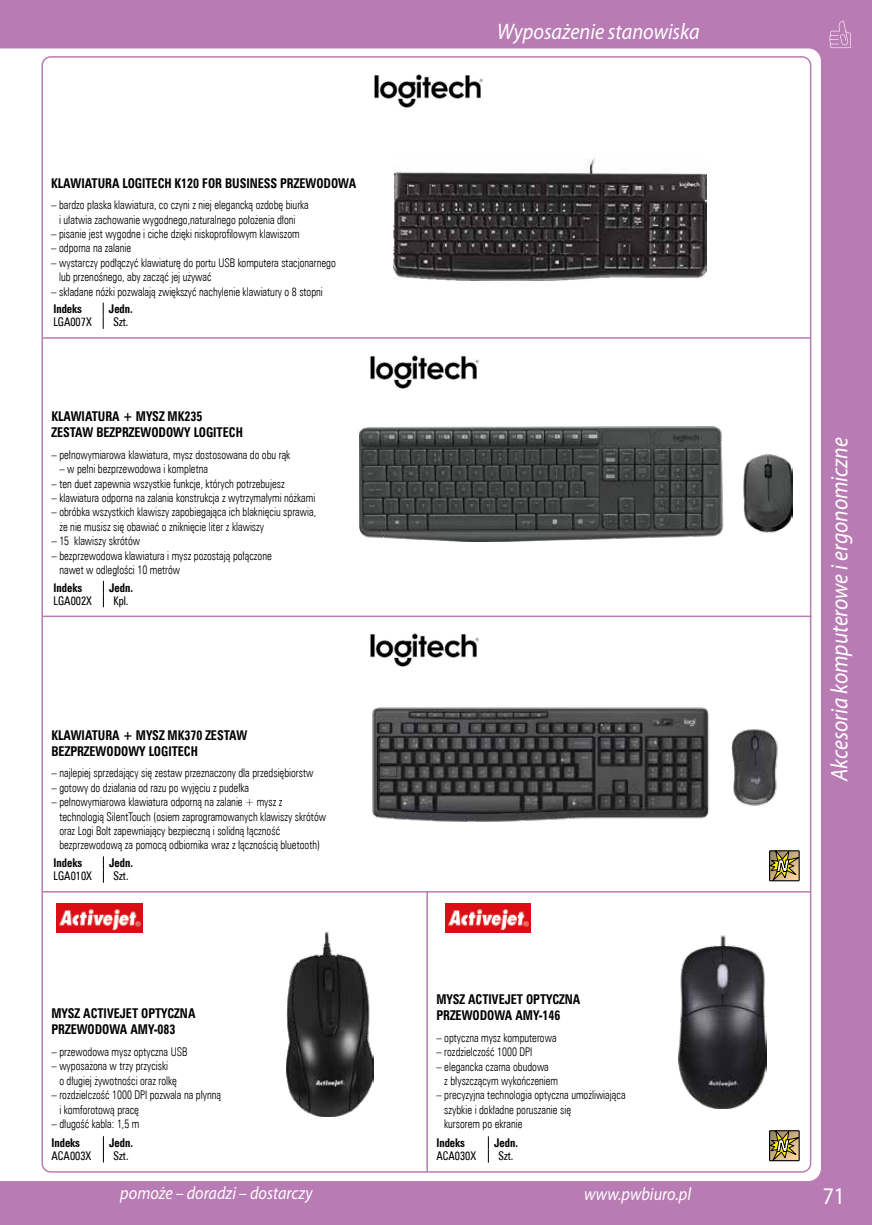
<style>
.page{position:relative;width:872px;height:1225px;background:#b97bb3}
.page>*{position:absolute;margin:0;border:0;box-sizing:border-box;transform-origin:0 0}
.t1{font:italic 24px "Myriad Pro";color:#fff;scale:.9 1}
.t2{font:24px "Myriad Pro";color:#fff;scale:.9 1}
.t3{font:italic 22.5px "Myriad Pro";color:#fff;scale:.9 1}
.t4{font:italic 18px "Myriad Pro";color:#fff;scale:.9 1}
.t5{font:13.5px/16.2px "Zurich Cn EU Bold";color:#000;scale:.9 1}
.t6{font:12px/14.4px "Zurich Lt Cn EU Normal";color:#000;scale:.9 1}
.t7{font:12px "Zurich Cn EU Bold";color:#000;scale:.9 1}
.t8{font:12px "Zurich Cn EU Normal";color:#000;scale:.9 1}
</style>
<div class="page">
<div style="left:0;top:48px;width:821px;height:1133px;background:#fff"></div>
<svg style="left:829px;top:21px;width:21px;height:27px"></svg>
<svg style="left:768px;top:850px;width:32px;height:31px"></svg>
<svg style="left:768px;top:1129px;width:32px;height:32px"></svg>
<hr style="left:426px;top:892px;width:2px;height:280px;background:#b97bb3">
<hr style="left:42px;top:337px;width:768px;height:2px;background:#b97bb3">
<hr style="left:42px;top:615px;width:769px;height:2px;background:#b97bb3">
<hr style="left:42px;top:891px;width:768px;height:1px;background:#b97bb3">
<svg style="left:103px;top:856px;width:1px;height:26px"></svg>
<svg style="left:103px;top:581px;width:1px;height:26px"></svg>
<svg style="left:103px;top:302px;width:1px;height:27px"></svg>
<img style="left:370px;top:66px;width:116px;height:44px">
<img style="left:366px;top:624px;width:116px;height:45px">
<img style="left:366px;top:346px;width:116px;height:45px">
<img style="left:393px;top:158px;width:313px;height:123px">
<img style="left:359px;top:426px;width:433px;height:116px">
<img style="left:367px;top:702px;width:417px;height:122px">
<svg style="left:103px;top:1136px;width:1px;height:26px"></svg>
<svg style="left:488px;top:1136px;width:1px;height:26px"></svg>
<img style="left:286px;top:931px;width:87px;height:185px">
<img style="left:57px;top:903px;width:85px;height:30px">
<img style="left:445px;top:903px;width:85px;height:30px">
<img style="left:678px;top:935px;width:88px;height:173px">
<p class="t5" style="left:51px;top:175px;width:340px">KLAWIATURA LOGITECH K120 FOR BUSINESS PRZEWODOWA</p>
<p class="t6" style="left:51px;top:198px;width:288px;text-align:center">– bardzo płaska klawiatura, co czyni z niej elegancką ozdobę biurka i ułatwia zachowanie wygodnego,naturalnego położenia dłoni</p>
<p class="t6" style="left:51px;top:226px;width:278px">– pisanie jest wygodne i ciche dzięki niskoprofilowym klawiszom</p>
<p class="t6" style="left:51px;top:241px;width:90px">– odporna na zalanie</p>
<p class="t6" style="left:59px;top:255px;width:309px;text-indent:-8px">– wystarczy podłączyć klawiaturę do portu USB komputera stacjonarnego lub przenośnego, aby zacząć jej używać</p>
<p class="t6" style="left:51px;top:284px;width:303px">– składane nóżki pozwalają zwiększyć nachylenie klawiatury o 8 stopni</p>
<p class="t7" style="left:53px;top:302px;width:33px">Indeks</p>
<p class="t7" style="left:109px;top:302px;width:28px">Jedn.</p>
<p class="t8" style="left:53px;top:315px;width:44px">LGA007X</p>
<p class="t8" style="left:113px;top:315px;width:18px">Szt.</p>
<p class="t5" style="left:51px;top:408px;width:214px">KLAWIATURA + MYSZ MK235<br>ZESTAW BEZPRZEWODOWY LOGITECH</p>
<p class="t6" style="left:51px;top:447px;width:267px">– pełnowymiarowa klawiatura, mysz dostosowana do obu rąk</p>
<p class="t6" style="left:59px;top:461px;width:167px">– w pełni bezprzewodowa i kompletna</p>
<p class="t6" style="left:51px;top:476px;width:261px">– ten duet zapewnia wszystkie funkcje, których potrzebujesz</p>
<p class="t6" style="left:51px;top:490px;width:295px">– klawiatura odporna na zalania konstrukcja z wytrzymałymi nóżkami</p>
<p class="t6" style="left:59px;top:505px;width:287px;text-indent:-8px">– obróbka wszystkich klawiszy zapobiegająca ich blaknięciu sprawia, że nie musisz się obawiać o zniknięcie liter z klawiszy</p>
<p class="t6" style="left:51px;top:533px;width:100px">– 15 klawiszy skrótów</p>
<p class="t6" style="left:59px;top:548px;width:238px;text-indent:-8px">– bezprzewodowa klawiatura i mysz pozostają połączone nawet w odległości 10 metrów</p>
<p class="t7" style="left:54px;top:580px;width:33px">Indeks</p>
<p class="t7" style="left:109px;top:580px;width:28px">Jedn.</p>
<p class="t8" style="left:54px;top:593px;width:44px">LGA002X</p>
<p class="t8" style="left:114px;top:593px;width:18px">Kpl.</p>
<p class="t5" style="left:51px;top:727px;width:219px">KLAWIATURA + MYSZ MK370 ZESTAW<br>BEZPRZEWODOWY LOGITECH</p>
<p class="t6" style="left:51px;top:766px;width:293px">– najlepiej sprzedający się zestaw przeznaczony dla przedsiębiorstw</p>
<p class="t6" style="left:51px;top:780px;width:221px">– gotowy do działania od razu po wyjęciu z pudełka</p>
<p class="t6" style="left:59px;top:794px;width:298px;text-indent:-8px">– pełnowymiarowa klawiatura odporną na zalanie + mysz z technologią SilentTouch (osiem zaprogramowanych klawiszy skrótów oraz Logi Bolt zapewniający bezpieczną i solidną łączność bezprzewodową za pomocą odbiornika wraz z łącznością bluetooth)</p>
<p class="t7" style="left:54px;top:855px;width:33px">Indeks</p>
<p class="t7" style="left:109px;top:855px;width:28px">Jedn.</p>
<p class="t8" style="left:54px;top:868px;width:44px">LGA010X</p>
<p class="t8" style="left:114px;top:868px;width:18px">Szt.</p>
<p class="t5" style="left:51px;top:1005px;width:161px">MYSZ ACTIVEJET OPTYCZNA<br>PRZEWODOWA AMY-083</p>
<p class="t6" style="left:51px;top:1044px;width:153px">– przewodowa mysz optyczna USB</p>
<p class="t6" style="left:59px;top:1058px;width:132px;text-indent:-8px">– wyposażona w trzy przyciski<br>o długiej żywotności oraz rolkę</p>
<p class="t6" style="left:59px;top:1087px;width:181px;text-indent:-8px">– rozdzielczość 1000 DPI pozwala na płynną i komforotową pracę</p>
<p class="t6" style="left:51px;top:1116px;width:99px">– długość kabla: 1,5 m</p>
<p class="t7" style="left:51px;top:1135px;width:33px">Indeks</p>
<p class="t7" style="left:109px;top:1135px;width:28px">Jedn.</p>
<p class="t8" style="left:51px;top:1148px;width:46px">ACA003X</p>
<p class="t8" style="left:114px;top:1148px;width:18px">Szt.</p>
<h2 class="t3" style="left:497px;top:18px;width:227px">Wyposażenie stanowiska</h2>
<p class="t5" style="left:436px;top:991px;width:161px">MYSZ ACTIVEJET OPTYCZNA<br>PRZEWODOWA AMY-146</p>
<p class="t6" style="left:436px;top:1030px;width:135px">– optyczna mysz komputerowa</p>
<p class="t6" style="left:436px;top:1044px;width:108px">– rozdzielczość 1000 DPI</p>
<p class="t6" style="left:444px;top:1059px;width:128px;text-indent:-8px">– elegancka czarna obudowa<br>z błyszczącym wykończeniem</p>
<p class="t6" style="left:444px;top:1087px;width:203px;text-indent:-8px">– precyzyjna technologia optyczna umożliwiająca szybkie i dokładne poruszanie się<br>kursorem po ekranie</p>
<p class="t7" style="left:436px;top:1135px;width:33px">Indeks</p>
<p class="t7" style="left:494px;top:1135px;width:28px">Jedn.</p>
<p class="t8" style="left:436px;top:1148px;width:46px">ACA030X</p>
<p class="t8" style="left:498px;top:1148px;width:18px">Szt.</p>
<h3 class="t4" style="left:120px;top:1181px;width:215px">pomoże – doradzi – dostarczy</h3>
<h3 class="t4" style="left:584px;top:1182px;width:120px">www.pwbiuro.pl</h3>
<h1 class="t1" style="left:824px;top:781px;width:383px;rotate:-90deg">Akcesoria komputerowe i ergonomiczne</h1>
<h1 class="t2" style="left:822px;top:1180px;width:26px">71</h1>
</div>
